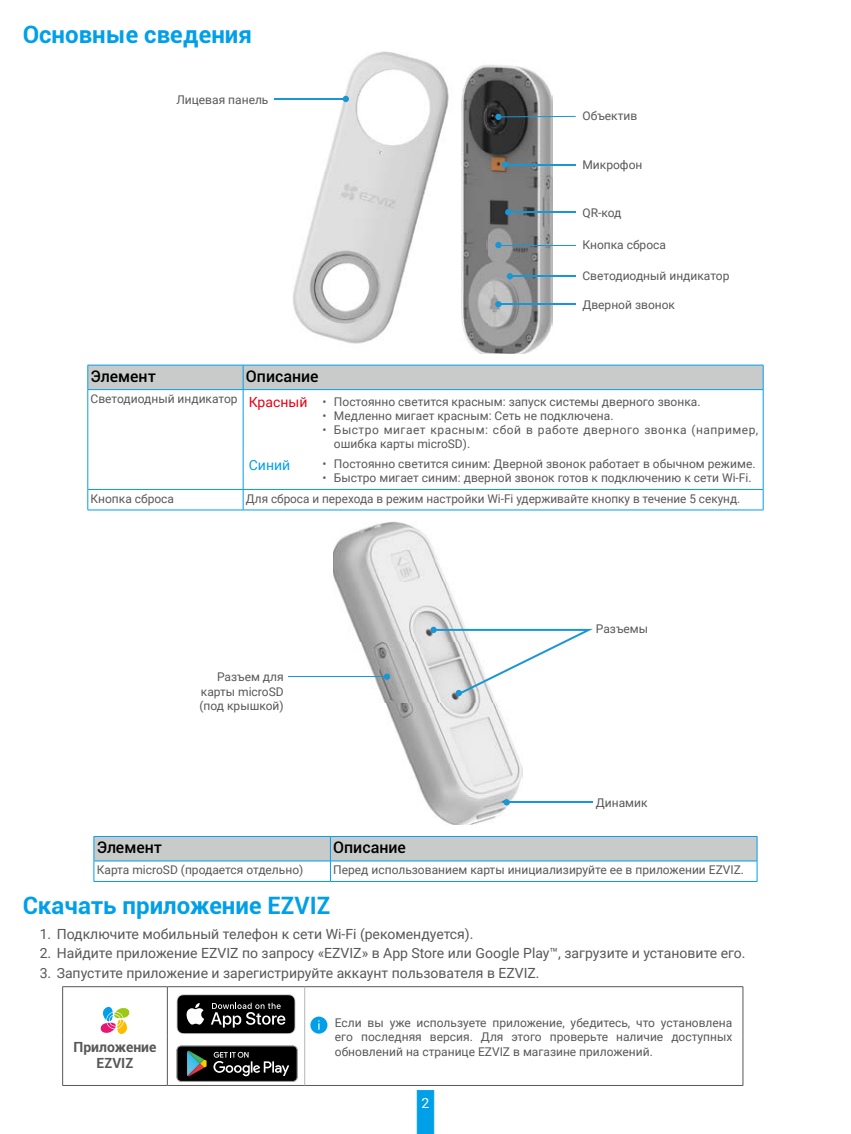
<style>
.page{position:relative;width:851px;height:1134px;background:#fff}
.page>*{position:absolute;margin:0;border:0;box-sizing:border-box;transform-origin:0 0}
.t1{font:700 24px "Roboto";color:#00a0e9}
.t2{font:500 16px "Roboto";color:#000}
.t3{font:14px "Roboto";color:#595757}
.t4{font:700 14px "Roboto";color:#595757}
.t5{font:14px "Roboto";color:#00a0e9}
.t6{font:14px "Roboto";color:#fff}
.t7{font:12px/14.4px "Roboto";color:#595757;text-align:justify}
.t8{font:12px/14px "Roboto";letter-spacing:.04em;color:#595757}
.s1{font-size:14px;color:#e60012}
</style>
<div class="page">
<svg style="left:417px;top:1090px;width:17px;height:44px"></svg>
<img style="left:293px;top:51px;width:259px;height:302px">
<hr style="left:500px;top:116px;width:75px;height:1px;background:#1a96d5">
<svg style="left:495px;top:114px;width:6px;height:6px"></svg>
<svg style="left:495px;top:242px;width:6px;height:6px"></svg>
<svg style="left:495px;top:301px;width:6px;height:6px"></svg>
<div style="left:506px;top:273px;width:7px;height:6px;background:#1a96d5;border-radius:50%"></div>
<svg style="left:505px;top:209px;width:6px;height:6px"></svg>
<div style="left:501px;top:161px;width:7px;height:7px;background:#1a96d5;border-radius:50%"></div>
<hr style="left:275px;top:98px;width:69px;height:1px;background:#1a96d5">
<div style="left:342px;top:96px;width:7px;height:6px;background:#1a96d5;border-radius:50%"></div>
<hr style="left:508px;top:164px;width:67px;height:1px;background:#1a96d5">
<hr style="left:508px;top:212px;width:67px;height:1px;background:#1a96d5">
<hr style="left:501px;top:245px;width:74px;height:1px;background:#1a96d5">
<hr style="left:501px;top:304px;width:74px;height:1px;background:#1a96d5">
<hr style="left:513px;top:276px;width:62px;height:1px;background:#1a96d5">
<div style="left:87px;top:365px;width:676px;height:24px;background:#c9caca"></div>
<hr style="left:87px;top:389px;width:156px;height:1px;background:#00a0e9">
<hr style="left:87px;top:390px;width:1px;height:99px;background:#00a0e9">
<hr style="left:243px;top:389px;width:520px;height:1px;background:#00a0e9">
<hr style="left:243px;top:390px;width:1px;height:99px;background:#00a0e9">
<hr style="left:762px;top:390px;width:1px;height:99px;background:#00a0e9">
<hr style="left:87px;top:489px;width:156px;height:1px;background:#00a0e9">
<svg style="left:87px;top:490px;width:1px;height:20px"></svg>
<hr style="left:243px;top:489px;width:520px;height:1px;background:#00a0e9">
<svg style="left:243px;top:490px;width:1px;height:20px"></svg>
<svg style="left:762px;top:490px;width:1px;height:20px"></svg>
<hr style="left:87px;top:510px;width:156px;height:1px;background:#00a0e9">
<hr style="left:243px;top:510px;width:520px;height:1px;background:#00a0e9">
<img style="left:333px;top:522px;width:189px;height:303px">
<hr style="left:288px;top:676px;width:97px;height:1px;background:#1a96d5">
<div style="left:384px;top:673px;width:6px;height:7px;background:#1a96d5;border-radius:50%"></div>
<div style="left:503px;top:799px;width:7px;height:6px;background:#1a96d5;border-radius:50%"></div>
<hr style="left:502px;top:802px;width:90px;height:1px;background:#1a96d5">
<svg style="left:430px;top:627px;width:163px;height:67px"></svg>
<div style="left:455px;top:690px;width:7px;height:6px;background:#1a96d5;border-radius:50%"></div>
<svg style="left:94px;top:836px;width:663px;height:45px"></svg>
<hr style="left:94px;top:881px;width:236px;height:1px;background:#00a0e9">
<hr style="left:330px;top:881px;width:427px;height:1px;background:#00a0e9">
<hr style="left:305px;top:1085px;width:438px;height:1px;background:#595757">
<hr style="left:62px;top:986px;width:105px;height:1px;background:#595757">
<hr style="left:62px;top:987px;width:1px;height:50px;background:#595757">
<hr style="left:167px;top:986px;width:138px;height:1px;background:#595757">
<hr style="left:167px;top:987px;width:1px;height:50px;background:#595757">
<hr style="left:305px;top:986px;width:438px;height:1px;background:#595757">
<hr style="left:742px;top:987px;width:1px;height:50px;background:#595757">
<hr style="left:742px;top:1037px;width:1px;height:48px;background:#595757">
<hr style="left:62px;top:1085px;width:105px;height:1px;background:#595757">
<hr style="left:167px;top:1085px;width:138px;height:1px;background:#595757">
<hr style="left:304px;top:987px;width:1px;height:50px;background:#b5b6b6">
<hr style="left:62px;top:1037px;width:1px;height:48px;background:#595757">
<hr style="left:167px;top:1037px;width:1px;height:48px;background:#595757">
<hr style="left:304px;top:1037px;width:1px;height:48px;background:#b5b6b6">
<svg style="left:100px;top:1007px;width:30px;height:27px"></svg>
<svg style="left:177px;top:994px;width:118px;height:40px;background:#333"></svg>
<svg style="left:310px;top:1016px;width:17px;height:18px"></svg>
<svg style="left:177px;top:1046px;width:120px;height:36px;background:#292c2b"></svg>
<h1 class="t1" style="left:23px;top:18px;width:231px">Основные сведения</h1>
<p class="t7" style="left:176px;top:92px;width:94px">Лицевая панель</p>
<p class="t7" style="left:582px;top:108px;width:56px">Объектив</p>
<p class="t7" style="left:582px;top:157px;width:61px">Микрофон</p>
<p class="t7" style="left:582px;top:205px;width:40px">QR-код</p>
<p class="t7" style="left:582px;top:237px;width:85px">Кнопка сброса</p>
<p class="t7" style="left:582px;top:268px;width:148px">Светодиодный индикатор</p>
<p class="t7" style="left:582px;top:297px;width:94px">Дверной звонок</p>
<h2 class="t2" style="left:91px;top:365px;width:67px">Элемент</h2>
<h2 class="t2" style="left:246px;top:365px;width:74px">Описание</h2>
<p class="t7" style="left:91px;top:394px;width:611px">Светодиодный индикатор <span class="s1">Красный</span> • Постоянно светится красным: запуск системы дверного звонка.</p>
<p class="t7" style="left:322px;top:408px;width:292px">• Медленно мигает красным: Сеть не подключена.</p>
<p class="t8" style="left:334px;top:422px;width:426px;text-indent:-11px">• Быстро мигает красным: сбой в работе дверного звонка (например, ошибка карты microSD).</p>
<p class="t5" style="left:249px;top:455px;width:43px">Синий</p>
<p class="t7" style="left:322px;top:456px;width:434px">• Постоянно светится синим: Дверной звонок работает в обычном режиме.</p>
<p class="t7" style="left:322px;top:470px;width:430px">• Быстро мигает синим: дверной звонок готов к подключению к сети Wi-Fi.</p>
<p class="t7" style="left:91px;top:491px;width:85px">Кнопка сброса</p>
<p class="t7" style="left:246px;top:491px;width:495px">Для сброса и перехода в режим настройки Wi-Fi удерживайте кнопку в течение 5 секунд.</p>
<p class="t7" style="left:199px;top:669px;width:86px;text-indent:18px">Разъем для карты microSD (под крышкой)</p>
<p class="t7" style="left:595px;top:621px;width:54px">Разъемы</p>
<p class="t7" style="left:595px;top:795px;width:53px">Динамик</p>
<h2 class="t2" style="left:97px;top:836px;width:67px">Элемент</h2>
<h2 class="t2" style="left:333px;top:836px;width:74px">Описание</h2>
<p class="t7" style="left:97px;top:862px;width:208px">Карта microSD (продается отдельно)</p>
<p class="t7" style="left:333px;top:862px;width:412px">Перед использованием карты инициализируйте ее в приложении EZVIZ.</p>
<h1 class="t1" style="left:23px;top:888px;width:309px">Скачать приложение EZVIZ</h1>
<p class="t3" style="left:40px;top:924px;width:435px">1. Подключите мобильный телефон к сети Wi-Fi (рекомендуется).</p>
<p class="t3" style="left:40px;top:943px;width:707px">2. Найдите приложение EZVIZ по запросу «EZVIZ» в App Store или Google Play™, загрузите и установите его.</p>
<p class="t3" style="left:40px;top:963px;width:501px">3. Запустите приложение и зарегистрируйте аккаунт пользователя в EZVIZ.</p>
<p class="t7" style="left:335px;top:1015px;width:399px">Если вы уже используете приложение, убедитесь, что установлена его последняя версия. Для этого проверьте наличие доступных</p>
<p class="t4" style="left:73px;top:1037px;width:84px">Приложение</p>
<p class="t7" style="left:335px;top:1044px;width:319px">обновлений на странице EZVIZ в магазине приложений.</p>
<p class="t4" style="left:97px;top:1053px;width:38px">EZVIZ</p>
<p class="t6" style="left:421px;top:1093px;width:9px">2</p>
</div>
